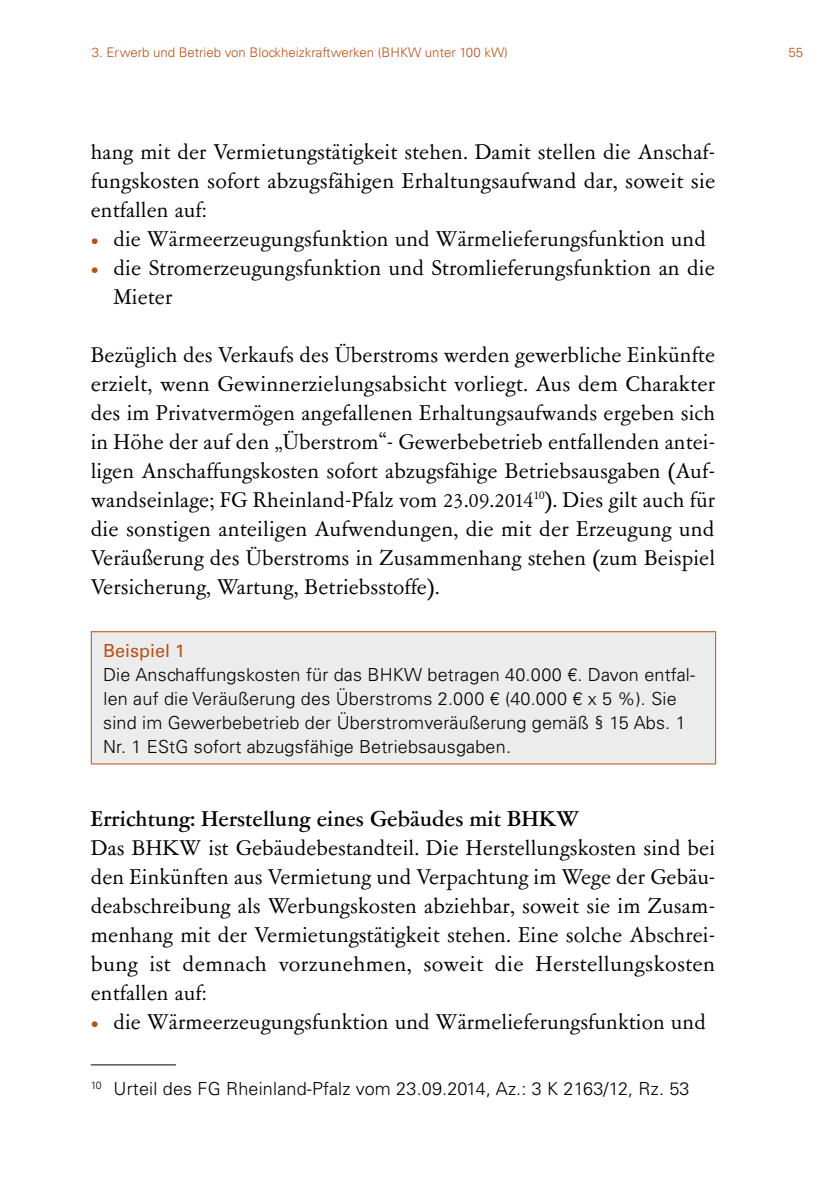
<style>
.page{position:relative;width:840px;height:1191px;background:#fff}
.page>*{position:absolute;margin:0;border:0;box-sizing:border-box;transform-origin:0 0}
.t1{font:24px/29px "Garamont Amst SBOP Rom";letter-spacing:.005em;color:#000;text-align:justify}
.t2{font:500 24px "Garamont Amst SBOP";letter-spacing:.005em;color:#000}
.t3{font:300 18px/24px "Univers LT";letter-spacing:.01em;color:#000}
.t4{font:18px "Univers LT";color:#b5511a}
.t5{font:300 13.2px "Univers LT";color:#b5511a}
.s1{font-family:"Univers LT";font-weight:300;font-size:16px;color:#b5511a}
</style>
<div class="page">
<div style="left:91px;top:632px;width:624px;height:132px;background:#ececed"></div>
<hr style="left:91px;top:632px;width:1px;height:131px;background:#b5511a">
<hr style="left:91px;top:631px;width:624px;height:1px;background:#b5511a">
<hr style="left:714px;top:632px;width:1px;height:131px;background:#b5511a">
<hr style="left:91px;top:763px;width:624px;height:1px;background:#b5511a">
<hr style="left:91px;top:1064px;width:85px;height:1px;background:#000">
<p class="t5" style="left:92px;top:44px;width:417px">3. Erwerb und Betrieb von Blockheizkraftwerken (BHKW unter 100 kW)</p>
<p class="t5" style="left:788px;top:44px;width:16px">55</p>
<p class="t1" style="left:91px;top:138px;width:625px">hang mit der Vermietungstätigkeit stehen. Damit stellen die Anschaf&shy;fungskosten sofort abzugsfähigen Erhaltungsaufwand dar, soweit sie entfallen auf:</p>
<p class="t1" style="left:91px;top:225px;width:616px"><span class="s1">•</span> die Wärmeerzeugungsfunktion und Wärmelieferungsfunktion und</p>
<p class="t1" style="left:113px;top:254px;width:602px;text-indent:-23px"><span class="s1">•</span> die Stromerzeugungsfunktion und Stromlieferungsfunktion an die<br>Mieter</p>
<p class="t1" style="left:91px;top:341px;width:625px">Bezüglich des Verkaufs des Überstroms werden gewerbliche Einkünfte erzielt, wenn Gewinnerzielungsabsicht vorliegt. Aus dem Charakter des im Privatvermögen angefallenen Erhaltungsaufwands ergeben sich in Höhe der auf den „Überstrom“- Gewerbebetrieb entfallenden antei&shy;ligen Anschaffungskosten sofort abzugsfähige Betriebsausgaben (Auf&shy;wandseinlage; FG Rheinland-Pfalz vom 23.09.2014<sup>10</sup>). Dies gilt auch für die sonstigen anteiligen Aufwendungen, die mit der Erzeugung und Veräußerung des Überstroms in Zusammenhang stehen (zum Beispiel Versicherung, Wartung, Betriebsstoffe).</p>
<p class="t4" style="left:103px;top:639px;width:84px">Beispiel 1</p>
<p class="t3" style="left:103px;top:662px;width:593px">Die Anschaffungskosten für das BHKW betragen 40.000 €. Davon entfal&shy;len auf die Veräußerung des Überstroms 2.000 € (40.000 € x 5 %). Sie sind im Gewerbebetrieb der Überstromveräußerung gemäß § 15 Abs. 1<br>Nr. 1 EStG sofort abzugsfähige Betriebsausgaben.</p>
<p class="t2" style="left:91px;top:806px;width:489px">Errichtung: Herstellung eines Gebäudes mit BHKW</p>
<p class="t1" style="left:91px;top:834px;width:625px">Das BHKW ist Gebäudebestandteil. Die Herstellungskosten sind bei den Einkünften aus Vermietung und Verpachtung im Wege der Gebäu&shy;deabschreibung als Werbungskosten abziehbar, soweit sie im Zusam&shy;menhang mit der Vermietungstätigkeit stehen. Eine solche Abschrei&shy;bung ist demnach vorzunehmen, soweit die Herstellungskosten entfallen auf:</p>
<p class="t1" style="left:91px;top:1008px;width:616px"><span class="s1">•</span> die Wärmeerzeugungsfunktion und Wärmelieferungsfunktion und</p>
<p class="t3" style="left:91px;top:1076px;width:600px"><sup>10</sup> Urteil des FG Rheinland-Pfalz vom 23.09.2014, Az.: 3 K 2163/12, Rz. 53</p>
</div>
